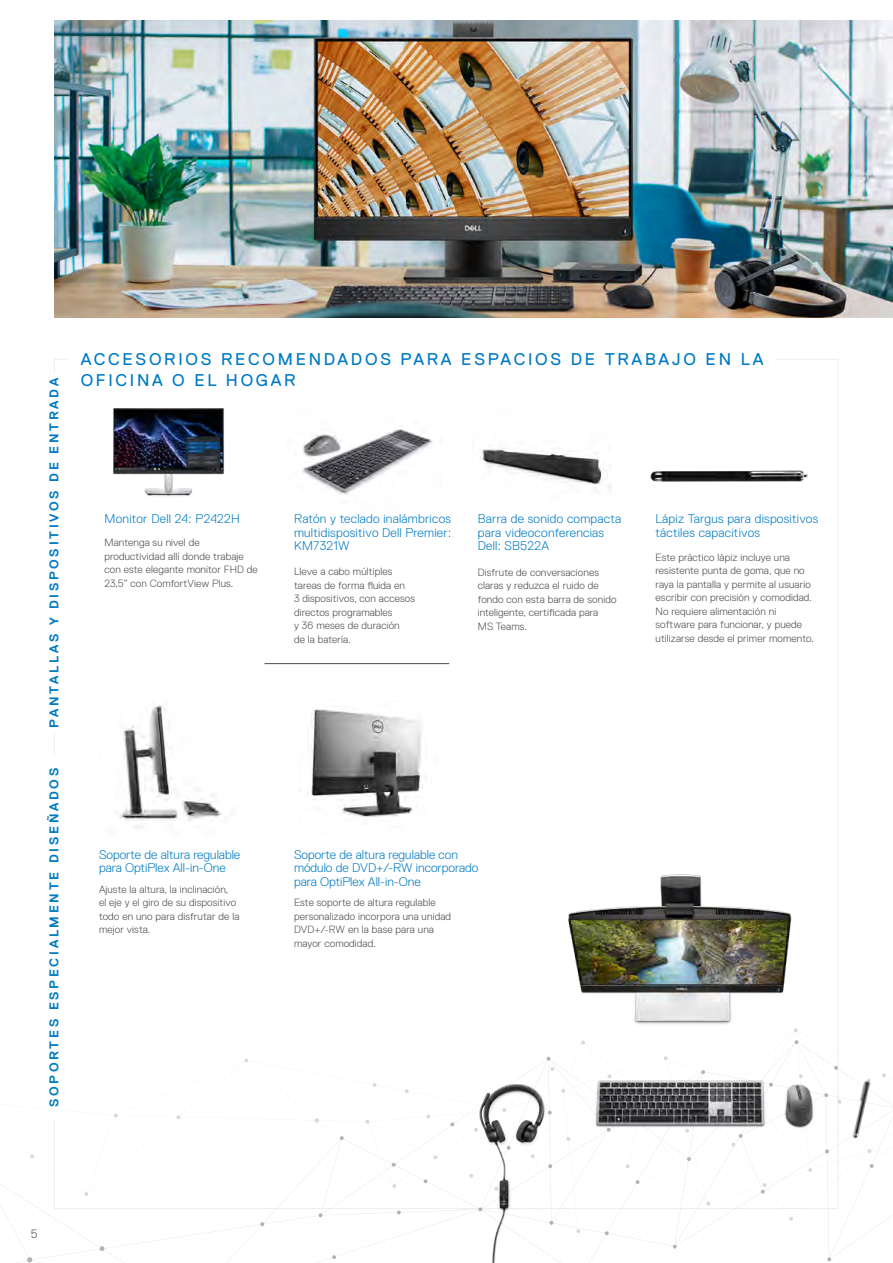
<style>
.page{position:relative;width:893px;height:1263px;background:#fff}
.page>*{position:absolute;margin:0;border:0;box-sizing:border-box;transform-origin:0 0}
.t1{font:16.95px/21.8px "Dell Replica";letter-spacing:.16em;color:#007bc3}
.t2{font:700 12.75px "Dell Replica";letter-spacing:.21em;color:#007bc3}
.t3{font:300 12.6px/13.5px "Dell Replica";letter-spacing:.02em;color:#007bc3}
.t4{font:300 12.6px/13.5px "Dell Replica";color:#007bc3}
.t5{font:300 12px "Dell Replica";color:#4d4d4f}
.t6{font:300 10.5px/13.5px "Dell Replica";letter-spacing:.01em;color:#4d4d4f}
</style>
<div class="page">
<svg style="left:0;top:1058px;width:400px;height:205px"></svg>
<svg style="left:392px;top:1163px;width:4px;height:4px"></svg>
<svg style="left:260px;top:1222px;width:4px;height:4px"></svg>
<svg style="left:332px;top:1255px;width:4px;height:4px"></svg>
<svg style="left:100px;top:1246px;width:4px;height:5px"></svg>
<svg style="left:318px;top:1213px;width:5px;height:4px"></svg>
<svg style="left:340px;top:1136px;width:4px;height:4px"></svg>
<svg style="left:397px;top:1210px;width:3px;height:4px"></svg>
<svg style="left:27px;top:1257px;width:6px;height:5px"></svg>
<hr style="left:265px;top:663px;width:184px;height:1px;background:#4d4d4f">
<div style="left:49px;top:755px;width:13px;height:365px;background:#fff"></div>
<img style="left:113px;top:408px;width:111px;height:88px">
<img style="left:119px;top:704px;width:103px;height:124px">
<img style="left:307px;top:709px;width:119px;height:108px">
<img style="left:479px;top:446px;width:132px;height:43px">
<img style="left:650px;top:470px;width:158px;height:12px">
<img style="left:302px;top:429px;width:131px;height:73px">
<img style="left:400px;top:812px;width:493px;height:451px">
<img style="left:54px;top:20px;width:838px;height:297px">
<p class="t2" style="left:47px;top:727px;width:351px;rotate:-90deg">PANTALLAS Y DISPOSITIVOS DE ENTRADA</p>
<p class="t2" style="left:47px;top:1107px;width:341px;rotate:-90deg">SOPORTES ESPECIALMENTE DISEÑADOS</p>
<p class="t1" style="left:81px;top:348px;width:684px">ACCESORIOS RECOMENDADOS PARA ESPACIOS DE TRABAJO EN LA<br>OFICINA O EL HOGAR</p>
<p class="t3" style="left:105px;top:512px;width:137px">Monitor Dell 24: P2422H</p>
<p class="t3" style="left:478px;top:512px;width:145px">Barra de sonido compacta para videoconferencias<br>Dell: SB522A</p>
<p class="t3" style="left:656px;top:512px;width:164px">Lápiz Targus para dispositivos táctiles capacitivos</p>
<p class="t3" style="left:294px;top:512px;width:158px">Ratón y teclado inalámbricos multidispositivo Dell Premier:</p>
<p class="t6" style="left:105px;top:536px;width:97px">Mantenga su nivel de</p>
<p class="t3" style="left:294px;top:539px;width:57px">KM7321W</p>
<p class="t6" style="left:105px;top:550px;width:155px">productividad allí donde trabaje con este elegante monitor FHD de<br>23,5” con ComfortView Plus.</p>
<p class="t6" style="left:656px;top:551px;width:160px">Este práctico lápiz incluye una resistente punta de goma, que no raya la pantalla y permite al usuario escribir con precisión y comodidad.<br>No requiere alimentación ni software para funcionar, y puede utilizarse desde el primer momento.</p>
<p class="t6" style="left:294px;top:565px;width:122px">Lleve a cabo múltiples tareas de forma fluida en<br>3 dispositivos, con accesos directos programables<br>y 36 meses de duración<br>de la batería.</p>
<p class="t6" style="left:478px;top:566px;width:140px">Disfrute de conversaciones claras y reduzca el ruido de fondo con esta barra de sonido inteligente, certificada para<br>MS Teams.</p>
<p class="t4" style="left:99px;top:848px;width:143px">Soporte de altura regulable para OptiPlex All-in-One</p>
<p class="t6" style="left:99px;top:883px;width:142px">Ajuste la altura, la inclinación,<br>el eje y el giro de su dispositivo todo en uno para disfrutar de la mejor vista.</p>
<p class="t4" style="left:294px;top:848px;width:186px">Soporte de altura regulable con módulo de DVD+/-RW incorporado para OptiPlex All-in-One</p>
<p class="t6" style="left:294px;top:896px;width:158px">Este soporte de altura regulable personalizado incorpora una unidad<br>DVD+/-RW en la base para una mayor comodidad.</p>
<p class="t5" style="left:31px;top:1227px;width:8px">5</p>
</div>
